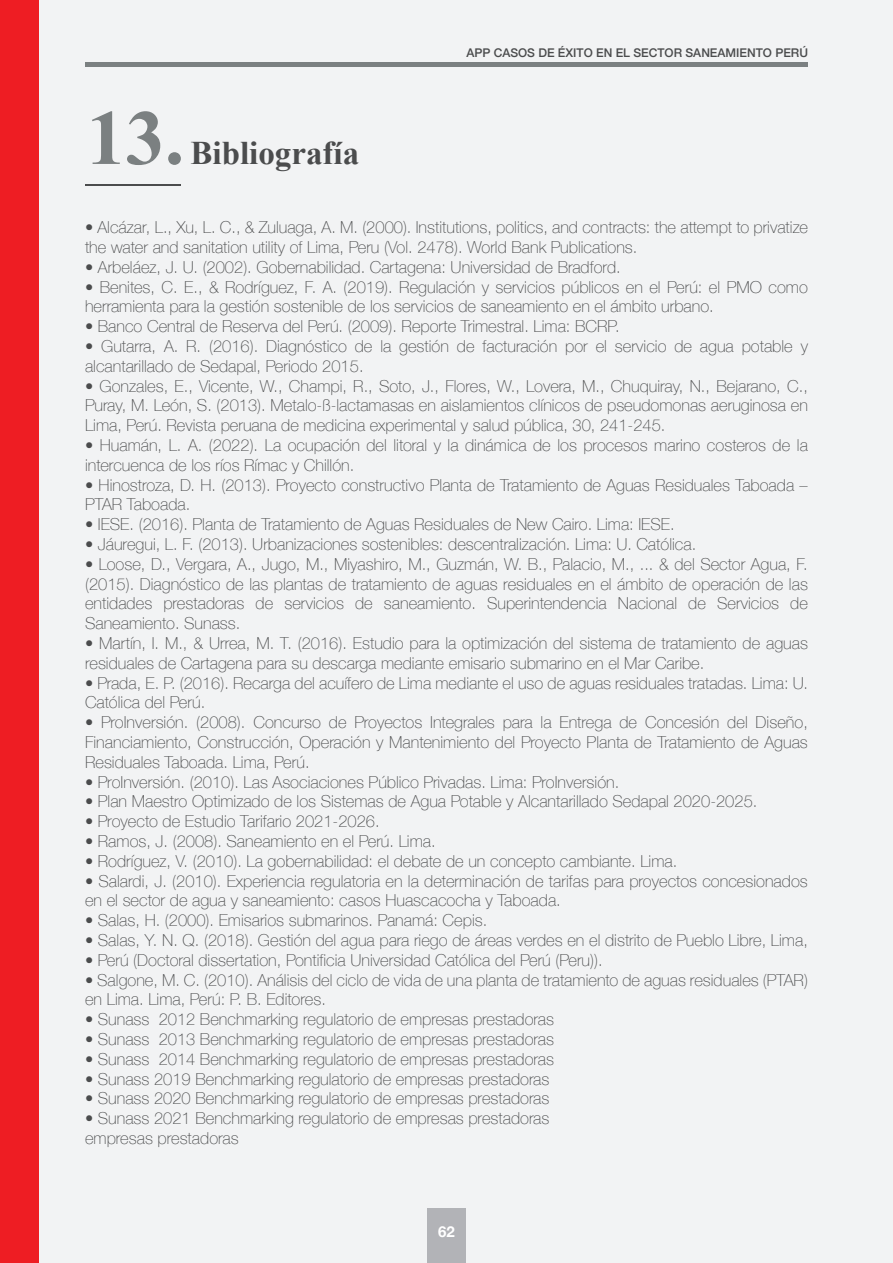
<style>
.page{position:relative;width:893px;height:1263px;background:#fff}
.page>*{position:absolute;margin:0;border:0;box-sizing:border-box;transform-origin:0 0}
.t1{font:700 78px "Times New Roman";color:#7b8081}
.t2{font:700 33px "Times New Roman";color:#4b4c4d}
.t3{font:100 16.5px/19.8px "Helvetica Neue";color:#4b4c4d}
.t4{font:700 15px "Helvetica Neue";color:#fff}
.t5{font:500 12px "Helvetica Neue";color:#4b4c4d}
</style>
<div class="page">
<div style="left:0;top:1px;width:893px;height:1262px;background:#f2f3f4"></div>
<div style="left:85px;top:62px;width:723px;height:5px;background:#7b8081"></div>
<div style="left:0;top:0;width:39px;height:1263px;background:#ee1d23"></div>
<hr style="left:85px;top:185px;width:96px;height:1px;background:#4b4c4d">
<div style="left:427px;top:1209px;width:39px;height:54px;background:#b2b3b7"></div>
<h1 class="t1" style="left:87px;top:84px;width:99px">13.</h1>
<h2 class="t2" style="left:191px;top:130px;width:170px">Bibliografía</h2>
<p class="t5" style="left:466px;top:43px;width:343px">APP CASOS DE ÉXITO EN EL SECTOR SANEAMIENTO PERÚ</p>
<p class="t3" style="left:85px;top:217px;width:724px">• Alcázar, L., Xu, L. C., &amp; Zuluaga, A. M. (2000). Institutions, politics, and contracts: the attempt to privatize the water and sanitation utility of Lima, Peru (Vol. 2478). World Bank Publications.</p>
<p class="t3" style="left:85px;top:256px;width:537px">• Arbeláez, J. U. (2002). Gobernabilidad. Cartagena: Universidad de Bradford.</p>
<p class="t3" style="left:85px;top:276px;width:724px">• Benites, C. E., &amp; Rodríguez, F. A. (2019). Regulación y servicios públicos en el Perú: el PMO como herramienta para la gestión sostenible de los servicios de saneamiento en el ámbito urbano.</p>
<p class="t3" style="left:85px;top:316px;width:536px">• Banco Central de Reserva del Perú. (2009). Reporte Trimestral. Lima: BCRP.</p>
<p class="t3" style="left:85px;top:335px;width:724px">• Gutarra, A. R. (2016). Diagnóstico de la gestión de facturación por el servicio de agua potable y alcantarillado de Sedapal, Periodo 2015.</p>
<p class="t3" style="left:85px;top:375px;width:724px;text-align:justify">• Gonzales, E., Vicente, W., Champi, R., Soto, J., Flores, W., Lovera, M., Chuquiray, N., Bejarano, C., Puray, M. León, S. (2013). Metalo-ß-lactamasas en aislamientos clínicos de pseudomonas aeruginosa en Lima, Perú. Revista peruana de medicina experimental y salud pública, 30, 241-245.</p>
<p class="t3" style="left:85px;top:434px;width:724px">• Huamán, L. A. (2022). La ocupación del litoral y la dinámica de los procesos marino costeros de la intercuenca de los ríos Rímac y Chillón.</p>
<p class="t3" style="left:85px;top:474px;width:724px">• Hinostroza, D. H. (2013). Proyecto constructivo Planta de Tratamiento de Aguas Residuales Taboada –<br>PTAR Taboada.</p>
<p class="t3" style="left:85px;top:514px;width:591px">• IESE. (2016). Planta de Tratamiento de Aguas Residuales de New Cairo. Lima: IESE.</p>
<p class="t3" style="left:85px;top:533px;width:613px">• Jáuregui, L. F. (2013). Urbanizaciones sostenibles: descentralización. Lima: U. Católica.</p>
<p class="t3" style="left:85px;top:553px;width:724px;text-align:justify">• Loose, D., Vergara, A., Jugo, M., Miyashiro, M., Guzmán, W. B., Palacio, M., ... &amp; del Sector Agua, F. (2015). Diagnóstico de las plantas de tratamiento de aguas residuales en el ámbito de operación de las entidades prestadoras de servicios de saneamiento. Superintendencia Nacional de Servicios de Saneamiento. Sunass.</p>
<p class="t3" style="left:85px;top:632px;width:724px">• Martín, I. M., &amp; Urrea, M. T. (2016). Estudio para la optimización del sistema de tratamiento de aguas residuales de Cartagena para su descarga mediante emisario submarino en el Mar Caribe.</p>
<p class="t3" style="left:85px;top:672px;width:724px">• Prada, E. P. (2016). Recarga del acuífero de Lima mediante el uso de aguas residuales tratadas. Lima: U.<br>Católica del Perú.</p>
<p class="t3" style="left:85px;top:712px;width:724px;text-align:justify">• ProInversión. (2008). Concurso de Proyectos Integrales para la Entrega de Concesión del Diseño, Financiamiento, Construcción, Operación y Mantenimiento del Proyecto Planta de Tratamiento de Aguas Residuales Taboada. Lima, Perú.</p>
<p class="t3" style="left:85px;top:771px;width:536px">• ProInversión. (2010). Las Asociaciones Público Privadas. Lima: ProInversión.</p>
<p class="t3" style="left:85px;top:791px;width:674px">• Plan Maestro Optimizado de los Sistemas de Agua Potable y Alcantarillado Sedapal 2020-2025.</p>
<p class="t3" style="left:85px;top:811px;width:296px">• Proyecto de Estudio Tarifario 2021-2026.</p>
<p class="t3" style="left:85px;top:830px;width:352px">• Ramos, J. (2008). Saneamiento en el Perú. Lima.</p>
<p class="t3" style="left:85px;top:850px;width:594px">• Rodríguez, V. (2010). La gobernabilidad: el debate de un concepto cambiante. Lima.</p>
<p class="t3" style="left:85px;top:870px;width:724px">• Salardi, J. (2010). Experiencia regulatoria en la determinación de tarifas para proyectos concesionados en el sector de agua y saneamiento: casos Huascacocha y Taboada.</p>
<p class="t3" style="left:85px;top:910px;width:404px">• Salas, H. (2000). Emisarios submarinos. Panamá: Cepis.</p>
<p class="t3" style="left:85px;top:929px;width:724px">• Salas, Y. N. Q. (2018). Gestión del agua para riego de áreas verdes en el distrito de Pueblo Libre, Lima,</p>
<p class="t3" style="left:85px;top:949px;width:519px">• Perú (Doctoral dissertation, Pontificia Universidad Católica del Perú (Peru)).</p>
<p class="t3" style="left:85px;top:969px;width:724px">• Salgone, M. C. (2010). Análisis del ciclo de vida de una planta de tratamiento de aguas residuales (PTAR) en Lima. Lima, Perú: P. B. Editores.</p>
<p class="t3" style="left:85px;top:1009px;width:471px">• Sunass 2012 Benchmarking regulatorio de empresas prestadoras</p>
<p class="t3" style="left:85px;top:1028px;width:471px">• Sunass 2013 Benchmarking regulatorio de empresas prestadoras</p>
<p class="t3" style="left:85px;top:1048px;width:471px">• Sunass 2014 Benchmarking regulatorio de empresas prestadoras</p>
<p class="t3" style="left:85px;top:1068px;width:466px">• Sunass 2019 Benchmarking regulatorio de empresas prestadoras</p>
<p class="t3" style="left:85px;top:1088px;width:466px">• Sunass 2020 Benchmarking regulatorio de empresas prestadoras</p>
<p class="t3" style="left:85px;top:1108px;width:466px">• Sunass 2021 Benchmarking regulatorio de empresas prestadoras empresas prestadoras</p>
<p class="t4" style="left:438px;top:1220px;width:18px">62</p>
</div>
